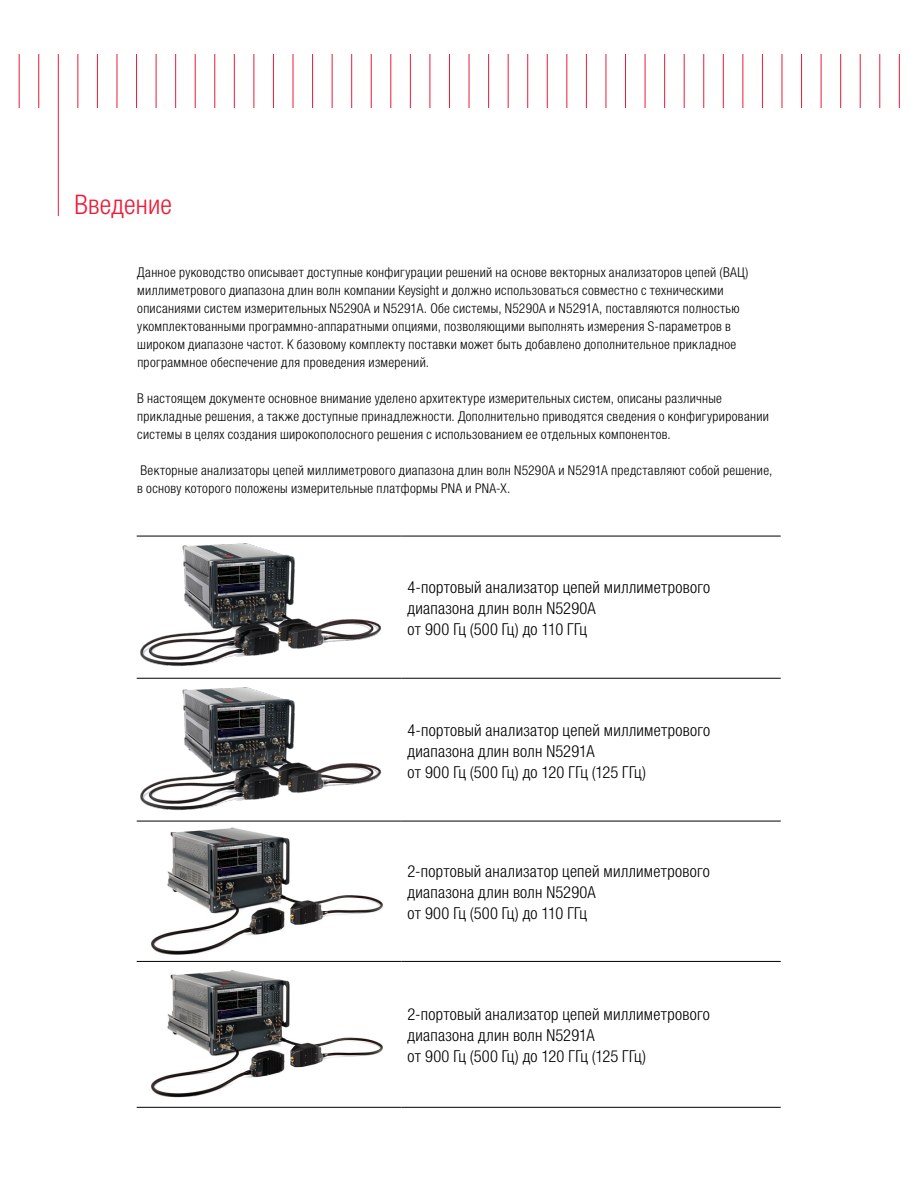
<style>
.page{position:relative;width:918px;height:1188px;background:#fff}
.page>*{position:absolute;margin:0;border:0;box-sizing:border-box;transform-origin:0 0}
.t1{font:300 condensed 27px "Helvetica Neue LTW1 G";letter-spacing:.01em;color:#ed1b37}
.t2{font:300 condensed 16.5px/21px "Helvetica Neue LTW1 G";letter-spacing:.015em;color:#000}
.t3{font:300 condensed 13.5px/18px "Helvetica Neue LTW1 G";letter-spacing:.025em;color:#000}
</style>
<div class="page">
<hr style="left:19px;top:54px;width:1px;height:54px;background:#ed1b37">
<hr style="left:38px;top:54px;width:1px;height:54px;background:#ed1b37">
<hr style="left:58px;top:54px;width:1px;height:162px;background:#ed1b37">
<hr style="left:77px;top:54px;width:1px;height:54px;background:#ed1b37">
<hr style="left:97px;top:54px;width:1px;height:54px;background:#ed1b37">
<hr style="left:117px;top:54px;width:1px;height:54px;background:#ed1b37">
<hr style="left:136px;top:54px;width:1px;height:54px;background:#ed1b37">
<hr style="left:156px;top:54px;width:1px;height:54px;background:#ed1b37">
<hr style="left:175px;top:54px;width:1px;height:54px;background:#ed1b37">
<hr style="left:195px;top:54px;width:1px;height:54px;background:#ed1b37">
<hr style="left:214px;top:54px;width:1px;height:54px;background:#ed1b37">
<hr style="left:234px;top:54px;width:1px;height:54px;background:#ed1b37">
<hr style="left:254px;top:54px;width:1px;height:54px;background:#ed1b37">
<hr style="left:273px;top:54px;width:1px;height:54px;background:#ed1b37">
<hr style="left:293px;top:54px;width:1px;height:54px;background:#ed1b37">
<hr style="left:312px;top:54px;width:1px;height:54px;background:#ed1b37">
<hr style="left:332px;top:54px;width:1px;height:54px;background:#ed1b37">
<hr style="left:351px;top:54px;width:1px;height:54px;background:#ed1b37">
<hr style="left:371px;top:54px;width:1px;height:54px;background:#ed1b37">
<hr style="left:390px;top:54px;width:1px;height:54px;background:#ed1b37">
<hr style="left:410px;top:54px;width:1px;height:54px;background:#ed1b37">
<hr style="left:430px;top:54px;width:1px;height:54px;background:#ed1b37">
<hr style="left:449px;top:54px;width:1px;height:54px;background:#ed1b37">
<hr style="left:469px;top:54px;width:1px;height:54px;background:#ed1b37">
<hr style="left:488px;top:54px;width:1px;height:54px;background:#ed1b37">
<hr style="left:508px;top:54px;width:1px;height:54px;background:#ed1b37">
<hr style="left:527px;top:54px;width:1px;height:54px;background:#ed1b37">
<hr style="left:547px;top:54px;width:1px;height:54px;background:#ed1b37">
<hr style="left:566px;top:54px;width:1px;height:54px;background:#ed1b37">
<hr style="left:586px;top:54px;width:1px;height:54px;background:#ed1b37">
<hr style="left:606px;top:54px;width:1px;height:54px;background:#ed1b37">
<hr style="left:625px;top:54px;width:1px;height:54px;background:#ed1b37">
<hr style="left:645px;top:54px;width:1px;height:54px;background:#ed1b37">
<hr style="left:664px;top:54px;width:1px;height:54px;background:#ed1b37">
<hr style="left:684px;top:54px;width:1px;height:54px;background:#ed1b37">
<hr style="left:703px;top:54px;width:1px;height:54px;background:#ed1b37">
<hr style="left:723px;top:54px;width:1px;height:54px;background:#ed1b37">
<hr style="left:742px;top:54px;width:1px;height:54px;background:#ed1b37">
<hr style="left:762px;top:54px;width:1px;height:54px;background:#ed1b37">
<hr style="left:782px;top:54px;width:1px;height:54px;background:#ed1b37">
<hr style="left:801px;top:54px;width:1px;height:54px;background:#ed1b37">
<hr style="left:821px;top:54px;width:1px;height:54px;background:#ed1b37">
<hr style="left:840px;top:54px;width:1px;height:54px;background:#ed1b37">
<hr style="left:860px;top:54px;width:1px;height:54px;background:#ed1b37">
<hr style="left:879px;top:54px;width:1px;height:54px;background:#ed1b37">
<hr style="left:899px;top:54px;width:1px;height:54px;background:#ed1b37">
<img style="left:139px;top:535px;width:243px;height:143px">
<img style="left:139px;top:687px;width:243px;height:134px">
<img style="left:144px;top:820px;width:243px;height:135px">
<img style="left:144px;top:960px;width:243px;height:147px">
<hr style="left:137px;top:536px;width:265px;height:1px;background:#000">
<hr style="left:402px;top:536px;width:379px;height:1px;background:#000">
<hr style="left:137px;top:678px;width:265px;height:1px;background:#000">
<hr style="left:402px;top:678px;width:379px;height:1px;background:#000">
<hr style="left:137px;top:821px;width:265px;height:1px;background:#000">
<hr style="left:402px;top:821px;width:379px;height:1px;background:#000">
<hr style="left:137px;top:961px;width:265px;height:1px;background:#000">
<hr style="left:402px;top:961px;width:379px;height:1px;background:#000">
<hr style="left:137px;top:1107px;width:265px;height:1px;background:#000">
<hr style="left:402px;top:1107px;width:379px;height:1px;background:#000">
<h1 class="t1" style="left:74px;top:189px;width:99px">Введение</h1>
<p class="t3" style="left:137px;top:264px;width:613px">Данное руководство описывает доступные конфигурации решений на основе векторных анализаторов цепей (ВАЦ) миллиметрового диапазона длин волн компании Keysight и должно использоваться совместно с техническими описаниями систем измерительных N5290A и N5291A. Обе системы, N5290A и N5291A, поставляются полностью укомплектованными программно-аппаратными опциями, позволяющими выполнять измерения S-параметров в широком диапазоне частот. К базовому комплекту поставки может быть добавлено дополнительное прикладное программное обеспечение для проведения измерений.</p>
<p class="t3" style="left:137px;top:390px;width:633px">В настоящем документе основное внимание уделено архитектуре измерительных систем, описаны различные прикладные решения, а также доступные принадлежности. Дополнительно приводятся сведения о конфигурировании системы в целях создания широкополосного решения с использованием ее отдельных компонентов.</p>
<p class="t3" style="left:137px;top:462px;width:637px">Векторные анализаторы цепей миллиметрового диапазона длин волн N5290A и N5291A представляют собой решение, в основу которого положены измерительные платформы PNA и PNA-X.</p>
<p class="t2" style="left:408px;top:577px;width:304px">4-портовый анализатор цепей миллиметрового диапазона длин волн N5290A<br>от 900 Гц (500 Гц) до 110 ГГц</p>
<p class="t2" style="left:408px;top:720px;width:304px">4-портовый анализатор цепей миллиметрового диапазона длин волн N5291A<br>от 900 Гц (500 Гц) до 120 ГГц (125 ГГц)</p>
<p class="t2" style="left:408px;top:861px;width:304px">2-портовый анализатор цепей миллиметрового диапазона длин волн N5290A<br>от 900 Гц (500 Гц) до 110 ГГц</p>
<p class="t2" style="left:408px;top:1004px;width:304px">2-портовый анализатор цепей миллиметрового диапазона длин волн N5291A<br>от 900 Гц (500 Гц) до 120 ГГц (125 ГГц)</p>
</div>
